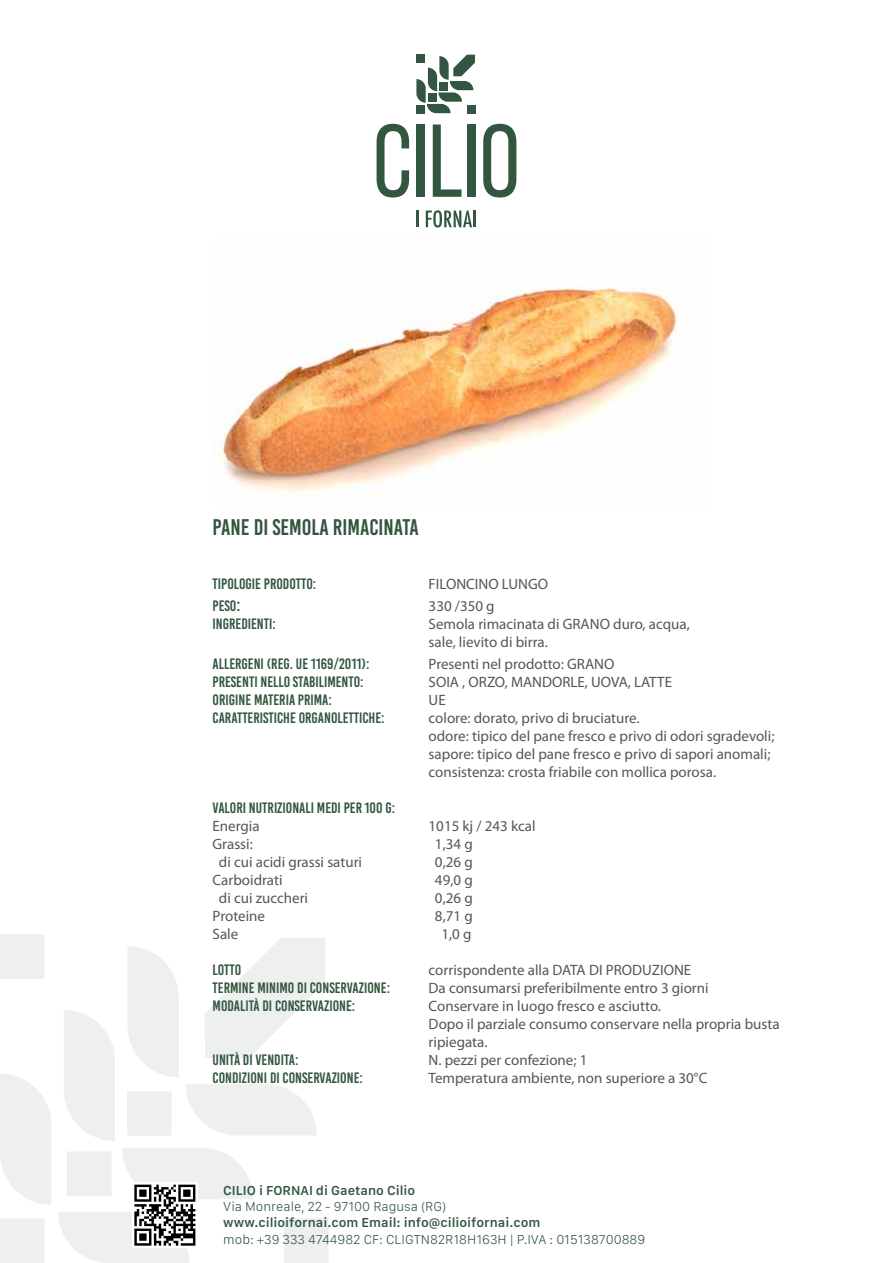
<style>
.page{position:relative;width:893px;height:1263px;background:#fff}
.page>*{position:absolute;margin:0;border:0;box-sizing:border-box;transform-origin:0 0}
.t1{font:22.5px "Bebas Kai";color:#32563f}
.t2{font:15px/18px "Myriad Pro";color:#555658}
.t3{font:15px "Bebas Kai";color:#32563f}
.t4{font:300 13.5px "San Francisco Text";color:#32563f}
.t5{font:600 13.5px "San Francisco Text";color:#32563f}
.s1{font-size:18px}
</style>
<div class="page">
<svg style="left:377px;top:124px;width:32px;height:73px"></svg>
<div style="left:416px;top:124px;width:8px;height:73px;background:#32563f"></div>
<svg style="left:433px;top:124px;width:28px;height:73px"></svg>
<div style="left:468px;top:124px;width:8px;height:73px;background:#32563f"></div>
<svg style="left:483px;top:124px;width:33px;height:73px"></svg>
<hr style="left:416px;top:211px;width:3px;height:16px;background:#32563f">
<svg style="left:426px;top:210px;width:46px;height:18px"></svg>
<hr style="left:473px;top:211px;width:3px;height:16px;background:#32563f">
<div style="left:416px;top:54px;width:8px;height:8px;background:#32563f"></div>
<div style="left:468px;top:105px;width:8px;height:8px;background:#32563f"></div>
<svg style="left:416px;top:55px;width:59px;height:58px"></svg>
<div style="left:0;top:934px;width:45px;height:45px;background:#eeefef"></div>
<svg style="left:0;top:1074px;width:51px;height:131px"></svg>
<svg style="left:64px;top:1010px;width:51px;height:131px"></svg>
<svg style="left:128px;top:946px;width:51px;height:131px"></svg>
<svg style="left:186px;top:1084px;width:131px;height:51px"></svg>
<div style="left:284px;top:1218px;width:45px;height:45px;background:#eeefef"></div>
<div style="left:0;top:1218px;width:45px;height:45px;background:#eeefef"></div>
<div style="left:127px;top:1091px;width:45px;height:45px;background:#eeefef"></div>
<svg style="left:205px;top:938px;width:120px;height:120px"></svg>
<svg style="left:58px;top:1148px;width:195px;height:115px"></svg>
<img style="left:218px;top:287px;width:460px;height:208px">
<h1 class="t1" style="left:213px;top:516px;width:208px">PANE DI SEMOLA RIMACINATA</h1>
<p class="t3" style="left:213px;top:576px;width:105px">TIPOLOGIE PRODOTTO:</p>
<p class="t2" style="left:429px;top:575px;width:121px">FILONCINO LUNGO</p>
<p class="t3" style="left:213px;top:598px;width:29px">PESO<span class="s1">:</span></p>
<p class="t2" style="left:429px;top:597px;width:68px">330 /350 g</p>
<p class="t3" style="left:213px;top:616px;width:65px">INGREDIENTI:</p>
<p class="t2" style="left:429px;top:615px;width:263px">Semola rimacinata di GRANO duro, acqua, sale, lievito di birra.</p>
<p class="t3" style="left:213px;top:655px;width:158px">ALLERGENI (REG. UE 1169/2011):</p>
<p class="t2" style="left:429px;top:654px;width:187px">Presenti nel prodotto: GRANO</p>
<p class="t3" style="left:213px;top:673px;width:153px">PRESENTI NELLO STABILIMENTO:</p>
<p class="t2" style="left:429px;top:672px;width:245px">SOIA , ORZO, MANDORLE, UOVA, LATTE</p>
<p class="t3" style="left:213px;top:691px;width:121px">ORIGINE MATERIA PRIMA:</p>
<p class="t2" style="left:429px;top:690px;width:19px">UE</p>
<p class="t3" style="left:213px;top:709px;width:174px">CARATTERISTICHE ORGANOLETTICHE:</p>
<p class="t2" style="left:429px;top:708px;width:347px">colore: dorato, privo di bruciature.<br>odore: tipico del pane fresco e privo di odori sgradevoli; sapore: tipico del pane fresco e privo di sapori anomali; consistenza: crosta friabile con mollica porosa.</p>
<p class="t3" style="left:213px;top:799px;width:184px">VALORI NUTRIZIONALI MEDI PER 100 G:</p>
<p class="t2" style="left:213px;top:816px;width:49px">Energia</p>
<p class="t2" style="left:429px;top:816px;width:108px">1015 kj / 243 kcal</p>
<p class="t2" style="left:213px;top:834px;width:42px">Grassi:</p>
<p class="t2" style="left:435px;top:834px;width:39px">1,34 g</p>
<p class="t2" style="left:219px;top:852px;width:145px">di cui acidi grassi saturi</p>
<p class="t2" style="left:435px;top:852px;width:39px">0,26 g</p>
<p class="t2" style="left:213px;top:870px;width:72px">Carboidrati</p>
<p class="t2" style="left:435px;top:870px;width:39px">49,0 g</p>
<p class="t2" style="left:219px;top:888px;width:91px">di cui zuccheri</p>
<p class="t2" style="left:435px;top:888px;width:39px">0,26 g</p>
<p class="t2" style="left:213px;top:906px;width:54px">Proteine</p>
<p class="t2" style="left:435px;top:906px;width:39px">8,71 g</p>
<p class="t2" style="left:213px;top:924px;width:27px">Sale</p>
<p class="t2" style="left:441px;top:924px;width:32px">1,0 g</p>
<p class="t3" style="left:213px;top:961px;width:30px">LOTTO</p>
<p class="t2" style="left:429px;top:960px;width:264px">corrispondente alla DATA DI PRODUZIONE</p>
<p class="t3" style="left:213px;top:979px;width:179px">TERMINE MINIMO DI CONSERVAZIONE:</p>
<p class="t2" style="left:429px;top:978px;width:282px">Da consumarsi preferibilmente entro 3 giorni</p>
<p class="t3" style="left:213px;top:997px;width:144px">MODALITÀ DI CONSERVAZIONE:</p>
<p class="t2" style="left:429px;top:996px;width:352px">Conservare in luogo fresco e asciutto.<br>Dopo il parziale consumo conservare nella propria busta ripiegata.</p>
<p class="t3" style="left:213px;top:1051px;width:87px">UNITÀ DI VENDITA:</p>
<p class="t2" style="left:429px;top:1050px;width:160px">N. pezzi per confezione; 1</p>
<p class="t3" style="left:213px;top:1069px;width:152px">CONDIZIONI DI CONSERVAZIONE:</p>
<p class="t2" style="left:429px;top:1068px;width:280px">Temperatura ambiente, non superiore a 30°C</p>
<p class="t5" style="left:223px;top:1182px;width:194px">CILIO i FORNAI di Gaetano Cilio</p>
<p class="t4" style="left:223px;top:1198px;width:225px">Via Monreale, 22 - 97100 Ragusa (RG)</p>
<p class="t5" style="left:223px;top:1214px;width:319px">www.cilioifornai.com Email: info@cilioifornai.com</p>
<p class="t4" style="left:223px;top:1230px;width:424px">mob: +39 333 4744982 CF: CLIGTN82R18H163H | P.IVA : 015138700889</p>
</div>
